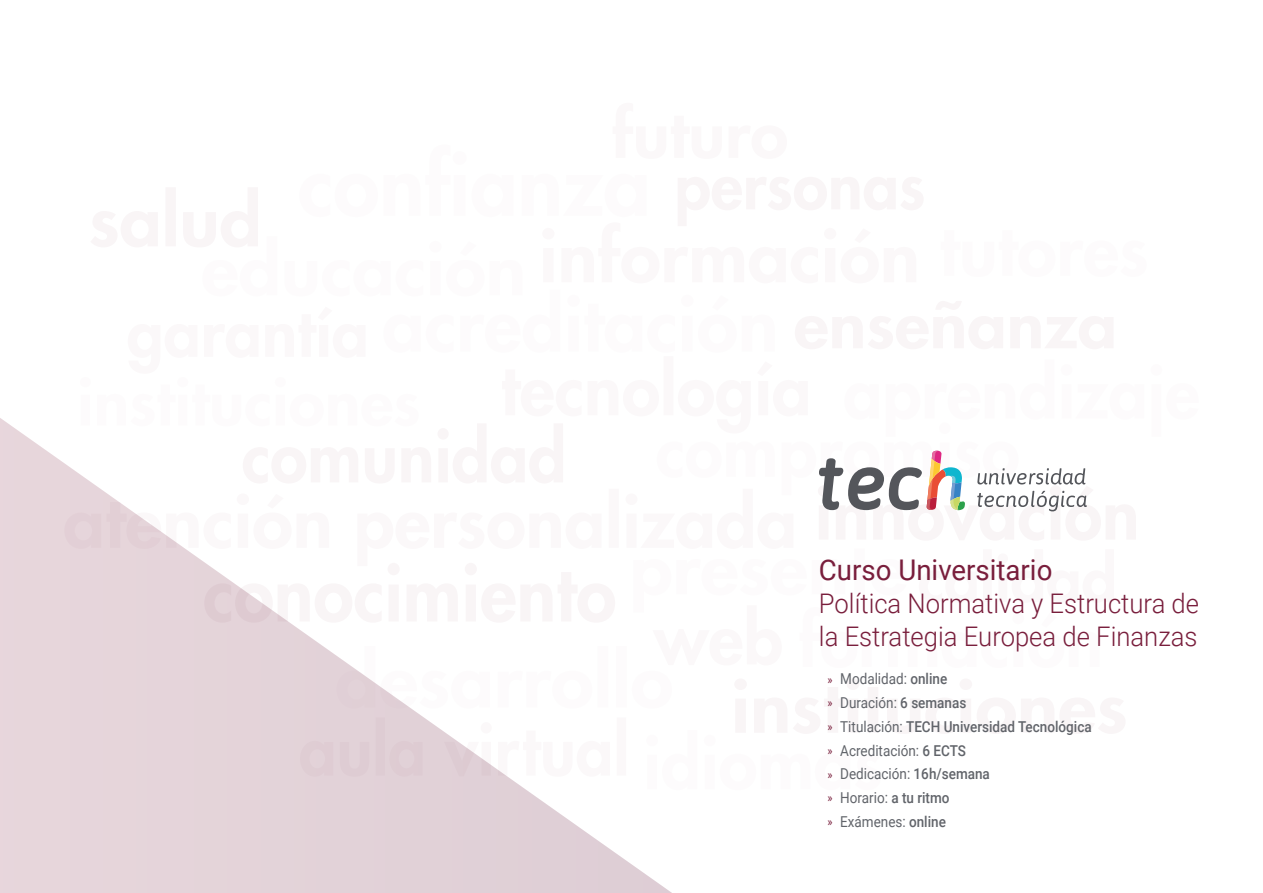
<style>
.page{position:relative;width:1263px;height:893px;background:#fff}
.page>*{position:absolute;margin:0;border:0;box-sizing:border-box;transform-origin:0 0}
.t1{font:28.5px "Roboto";color:#791e3c}
.t2{font:300 27px/33px "Roboto";color:#791e3c;scale:.95 1}
.t3{font:15px/23.7px "Roboto";color:#61646a;scale:.9 1}
.s1{font-size:12px;color:#791e3c}
.s2{font-weight:500}
</style>
<div class="page">
<svg style="left:0;top:418px;width:672px;height:475px"></svg>
<svg style="left:64px;top:418px;width:1023px;height:372px"></svg>
<h1 class="t1" style="left:819px;top:550px;width:235px">Curso Universitario</h1>
<h2 class="t2" style="left:819px;top:586px;width:402px">Política Normativa y Estructura de la Estrategia Europea de Finanzas</h2>
<p class="t3" style="left:827px;top:667px;width:295px"><span class="s1">»</span> Modalidad: <span class="s2">online<br></span><span class="s1">»</span> Duración: <span class="s2">6 semanas<br></span><span class="s1">»</span> Titulación: <span class="s2">TECH Universidad Tecnológica </span><span class="s1">»</span> Acreditación: <span class="s2">6 ECTS<br></span><span class="s1">»</span> Dedicación: <span class="s2">16h/semana<br></span><span class="s1">»</span> Horario: <span class="s2">a tu ritmo<br></span><span class="s1">»</span> Exámenes: <span class="s2">online</span></p>
</div>
